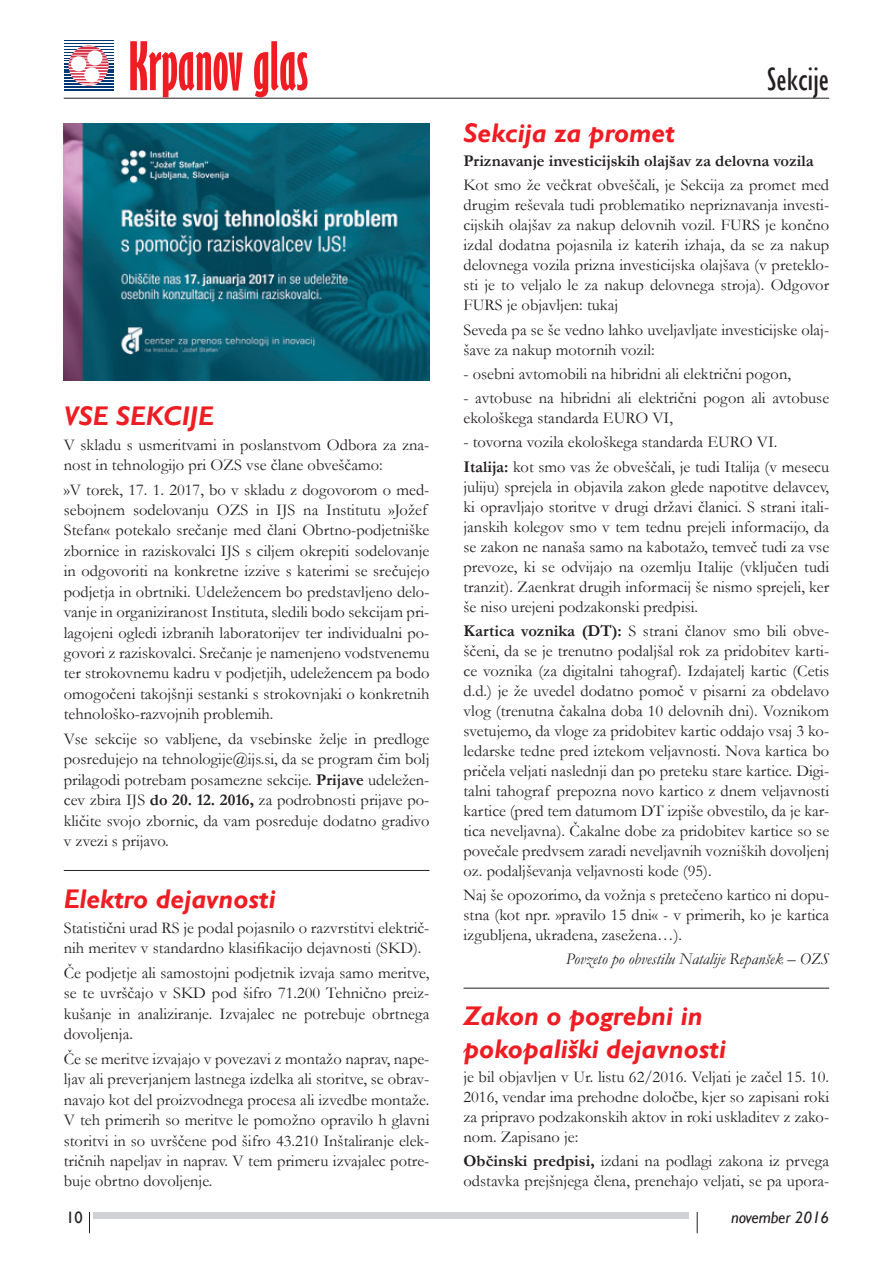
<style>
.page{position:relative;width:893px;height:1263px;background:#fff}
.page>*{position:absolute;margin:0;border:0;box-sizing:border-box;transform-origin:0 0}
.t1{font:700 extra-condensed 61.5px "Gill Sans";color:#ee1d23}
.t2{font:condensed 33px "Gill Sans";color:#231f20}
.t3{font:italic 700 27px/32.5px "Gill Sans";color:#ee1d23}
.t4{font:16.5px/20px "Garamond";color:#231f20;text-align:justify}
.t5{font:700 16.5px "Garamond";color:#231f20}
.t6{font:italic 16.5px "Garamond";color:#231f20}
.t7{font:italic 16.5px "Gill Sans";letter-spacing:-.01em;color:#231f20}
.t8{font:16.5px "Gill Sans";color:#231f20}
.s1{font-weight:700}
</style>
<div class="page">
<hr style="left:64px;top:98px;width:765px;height:1px;background:#231f20">
<svg style="left:89px;top:1212px;width:1px;height:21px"></svg>
<hr style="left:64px;top:43px;width:49px;height:1px;background:#013775">
<hr style="left:64px;top:46px;width:49px;height:1px;background:#013775">
<hr style="left:64px;top:49px;width:49px;height:1px;background:#013775">
<hr style="left:64px;top:52px;width:49px;height:1px;background:#013775">
<hr style="left:64px;top:55px;width:49px;height:1px;background:#013775">
<hr style="left:64px;top:58px;width:49px;height:1px;background:#013775">
<hr style="left:64px;top:60px;width:49px;height:1px;background:#013775">
<hr style="left:64px;top:63px;width:49px;height:1px;background:#013775">
<hr style="left:64px;top:66px;width:49px;height:1px;background:#013775">
<hr style="left:64px;top:69px;width:49px;height:1px;background:#013775">
<hr style="left:64px;top:72px;width:49px;height:1px;background:#013775">
<hr style="left:64px;top:75px;width:49px;height:1px;background:#013775">
<hr style="left:64px;top:78px;width:49px;height:1px;background:#013775">
<hr style="left:64px;top:80px;width:49px;height:2px;background:#013775">
<hr style="left:64px;top:83px;width:49px;height:2px;background:#013775">
<hr style="left:64px;top:86px;width:49px;height:2px;background:#013775">
<hr style="left:64px;top:41px;width:49px;height:1px;background:#013775">
<hr style="left:64px;top:89px;width:49px;height:1px;background:#013775">
<svg style="left:69px;top:46px;width:40px;height:39px"></svg>
<div style="left:94px;top:1212px;width:595px;height:6px;background:#d1d2d4"></div>
<svg style="left:697px;top:1212px;width:1px;height:21px"></svg>
<hr style="left:64px;top:870px;width:365px;height:1px;background:#231f20">
<hr style="left:463px;top:988px;width:366px;height:1px;background:#231f20">
<img style="left:64px;top:123px;width:365px;height:258px">
<h1 class="t1" style="left:129px;top:29px;width:181px">Krpanov glas</h1>
<h3 class="t3" style="left:64px;top:400px;width:152px">VSE SEKCIJE</h3>
<p class="t4" style="left:64px;top:434px;width:367px;line-height:20.4px">V skladu s usmeritvami in poslanstvom Odbora za zna&shy;nost in tehnologijo pri OZS vse člane obveščamo:</p>
<p class="t4" style="left:64px;top:479px;width:367px;line-height:20.4px;text-align:left">»V torek, 17. 1. 2017, bo v skladu z dogovorom o med&shy;sebojnem sodelovanju OZS in IJS na Institutu »Jožef Stefan« potekalo srečanje med člani Obrtno-podjetniške zbornice in raziskovalci IJS s ciljem okrepiti sodelovanje in odgovoriti na konkretne izzive s katerimi se srečujejo podjetja in obrtniki. Udeležencem bo predstavljeno delo&shy;vanje in organiziranost Instituta, sledili bodo sekcijam pri&shy;lagojeni ogledi izbranih laboratorijev ter individualni po&shy;govori z raziskovalci. Srečanje je namenjeno vodstvenemu ter strokovnemu kadru v podjetjih, udeležencem pa bodo omogočeni takojšnji sestanki s strokovnjaki o konkretnih tehnološko-razvojnih problemih.</p>
<p class="t4" style="left:64px;top:728px;width:367px;line-height:20.4px">Vse sekcije so vabljene, da vsebinske želje in predloge posredujejo na tehnologije@ijs.si, da se program čim bolj prilagodi potrebam posamezne sekcije. <span class="s1">Prijave</span> udeležen&shy;cev zbira IJS <span class="s1">do 20. 12. 2016,</span> za podrobnosti prijave po&shy;kličite svojo zbornic, da vam posreduje dodatno gradivo v zvezi s prijavo.</p>
<h3 class="t3" style="left:64px;top:883px;width:213px">Elektro dejavnosti</h3>
<p class="t4" style="left:64px;top:917px;width:367px;line-height:20.4px">Statistični urad RS je podal pojasnilo o razvrstitvi električ&shy;nih meritev v standardno klasifikacijo dejavnosti (SKD).</p>
<p class="t4" style="left:64px;top:962px;width:367px;line-height:20.4px">Če podjetje ali samostojni podjetnik izvaja samo meritve, se te uvrščajo v SKD pod šifro 71.200 Tehnično preiz&shy;kušanje in analiziranje. Izvajalec ne potrebuje obrtnega dovoljenja.</p>
<p class="t4" style="left:64px;top:1048px;width:367px;line-height:20.4px">Če se meritve izvajajo v povezavi z montažo naprav, nape&shy;ljav ali preverjanjem lastnega izdelka ali storitve, se obrav&shy;navajo kot del proizvodnega procesa ali izvedbe montaže.<br>V teh primerih so meritve le pomožno opravilo h glavni storitvi in so uvrščene pod šifro 43.210 Inštaliranje elek&shy;tričnih napeljav in naprav. V tem primeru izvajalec potre&shy;buje obrtno dovoljenje.</p>
<p class="t8" style="left:66px;top:1208px;width:18px">10</p>
<h2 class="t2" style="left:767px;top:59px;width:63px">Sekcije</h2>
<h3 class="t3" style="left:463px;top:117px;width:213px">Sekcija za promet</h3>
<p class="t5" style="left:463px;top:150px;width:352px">Priznavanje investicijskih olajšav za delovna vozila</p>
<p class="t4" style="left:463px;top:175px;width:367px">Kot smo že večkrat obveščali, je Sekcija za promet med drugim reševala tudi problematiko nepriznavanja investi&shy;cijskih olajšav za nakup delovnih vozil. FURS je končno izdal dodatna pojasnila iz katerih izhaja, da se za nakup delovnega vozila prizna investicijska olajšava (v preteklo&shy;sti je to veljalo le za nakup delovnega stroja). Odgovor FURS je objavljen: tukaj</p>
<p class="t4" style="left:463px;top:319px;width:367px">Seveda pa se še vedno lahko uveljavljate investicijske olaj&shy;šave za nakup motornih vozil:</p>
<p class="t4" style="left:463px;top:363px;width:329px">- osebni avtomobili na hibridni ali električni pogon,</p>
<p class="t4" style="left:463px;top:388px;width:367px">- avtobuse na hibridni ali električni pogon ali avtobuse ekološkega standarda EURO VI,</p>
<p class="t4" style="left:463px;top:430px;width:367px;line-height:24.3px">- tovorna vozila ekološkega standarda EURO VI.<br><span class="s1">Italija:</span> kot smo vas že obveščali, je tudi Italija (v mesecu</p>
<p class="t4" style="left:463px;top:476px;width:367px">juliju) sprejela in objavila zakon glede napotitve delavcev, ki opravljajo storitve v drugi državi članici. S strani itali&shy;janskih kolegov smo v tem tednu prejeli informacijo, da se zakon ne nanaša samo na kabotažo, temveč tudi za vse prevoze, ki se odvijajo na ozemlju Italije (vključen tudi tranzit). Zaenkrat drugih informacij še nismo sprejeli, ker še niso urejeni podzakonski predpisi.</p>
<p class="t4" style="left:463px;top:620px;width:367px"><span class="s1">Kartica voznika (DT):</span> S strani članov smo bili obve&shy;ščeni, da se je trenutno podaljšal rok za pridobitev karti&shy;ce voznika (za digitalni tahograf). Izdajatelj kartic (Cetis d.d.) je že uvedel dodatno pomoč v pisarni za obdelavo vlog (trenutna čakalna doba 10 delovnih dni). Voznikom svetujemo, da vloge za pridobitev kartic oddajo vsaj 3 ko&shy;ledarske tedne pred iztekom veljavnosti. Nova kartica bo pričela veljati naslednji dan po preteku stare kartice. Digi&shy;talni tahograf prepozna novo kartico z dnem veljavnosti kartice (pred tem datumom DT izpiše obvestilo, da je kar&shy;tica neveljavna). Čakalne dobe za pridobitev kartice so se povečale predvsem zaradi neveljavnih vozniških dovoljenj oz. podaljševanja veljavnosti kode (95).</p>
<p class="t4" style="left:463px;top:884px;width:367px">Naj še opozorimo, da vožnja s pretečeno kartico ni dopu&shy;stna (kot npr. »pravilo 15 dni« - v primerih, ko je kartica izgubljena, ukradena, zasežena…).</p>
<p class="t6" style="left:566px;top:948px;width:265px">Povzeto po obvestilu Natalije Repanšek – OZS</p>
<h3 class="t3" style="left:463px;top:1001px;width:264px">Zakon o pogrebni in pokopališki dejavnosti</h3>
<p class="t4" style="left:463px;top:1067px;width:367px">je bil objavljen v Ur. listu 62/2016. Veljati je začel 15. 10.<br>2016, vendar ima prehodne določbe, kjer so zapisani roki za pripravo podzakonskih aktov in roki uskladitev z zako&shy;nom. Zapisano je:</p>
<p class="t4" style="left:463px;top:1151px;width:367px"><span class="s1">Občinski predpisi,</span> izdani na podlagi zakona iz prvega odstavka prejšnjega člena, prenehajo veljati, se pa upora-</p>
<p class="t7" style="left:731px;top:1208px;width:100px">november 2016</p>
</div>
